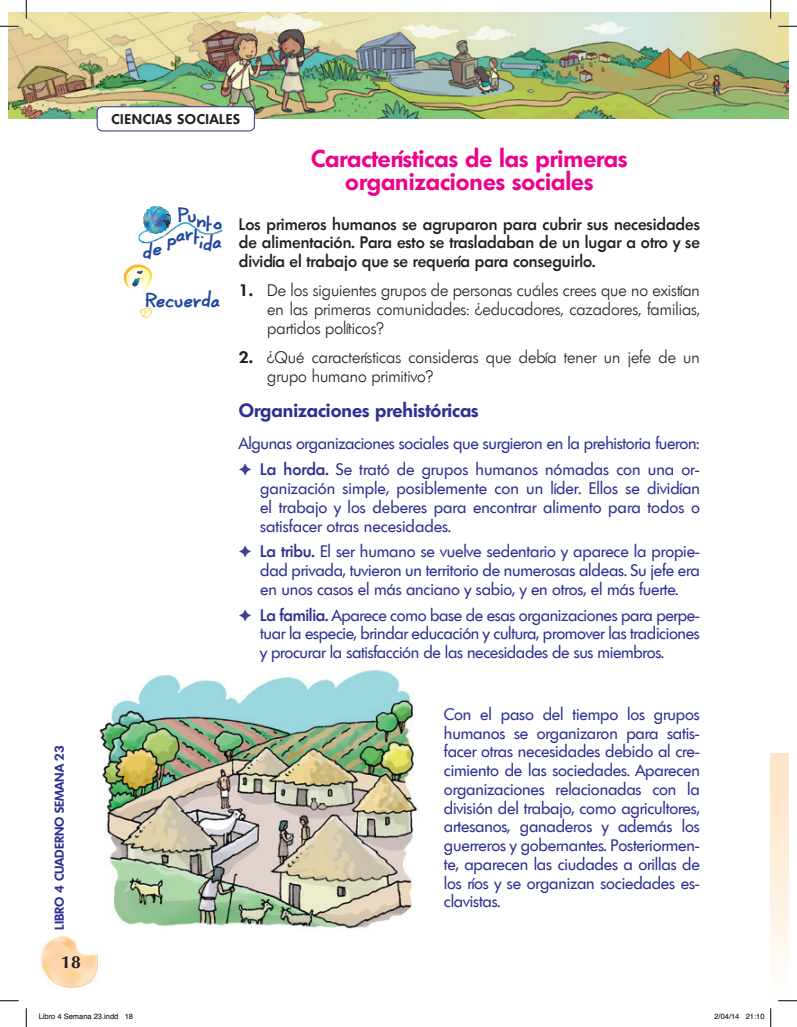
<style>
.page{position:relative;width:797px;height:1027px;background:#fff}
.page>*{position:absolute;margin:0;border:0;box-sizing:border-box;transform-origin:0 0}
.t1{font:600 23.75px/22.5px "Limerick";color:#ed028c;text-align:center}
.t2{font:600 18.75px "Limerick";color:#2e3092}
.t3{font:700 17.5px "Optima";color:#231f20}
.t4{font:16.25px/18.8px "Limerick";letter-spacing:-.01em;color:#2e3092;text-align:justify}
.t5{font:300 16.25px/18.8px "Limerick";color:#231f20;text-align:justify}
.t6{font:500 16.25px/18.8px "Limerick";color:#231f20;text-align:justify}
.t7{font:15px "Coert Schrift Dik";color:#1d4a9f}
.t8{font:600 13.75px "Limerick";letter-spacing:.05em;color:#231f20}
.t9{font:600 12.5px "Limerick";color:#2e3092}
.t10{font:7.5px "Helvetica";color:#000}
.s1{font-weight:600}
.s2{color:#3e3f99}
.s3{font-weight:500}
</style>
<div class="page">
<img style="left:41px;top:936px;width:57px;height:51px">
<div style="left:770px;top:753px;width:18px;height:265px;background:linear-gradient(to bottom,#fee3c4,#fdffff)"></div>
<img style="left:9px;top:12px;width:779px;height:106px">
<img style="left:138px;top:205px;width:85px;height:39px">
<svg style="left:140px;top:307px;width:12px;height:11px"></svg>
<svg style="left:123px;top:264px;width:28px;height:31px"></svg>
<img style="left:97px;top:669px;width:321px;height:260px">
<div style="left:97px;top:107px;width:157px;height:24px;background:#fff;border-radius:5px"></div>
<div style="left:97px;top:106px;width:158px;height:25px;border:1px solid #2e3092;border-radius:5px"></div>
<svg style="left:0;top:25px;width:19px;height:2px"></svg>
<svg style="left:778px;top:25px;width:19px;height:2px"></svg>
<svg style="left:0;top:1000px;width:19px;height:1px"></svg>
<svg style="left:778px;top:1000px;width:19px;height:1px"></svg>
<svg style="left:25px;top:0;width:2px;height:19px"></svg>
<svg style="left:25px;top:1008px;width:2px;height:19px"></svg>
<svg style="left:770px;top:0;width:1px;height:19px"></svg>
<svg style="left:770px;top:1008px;width:1px;height:19px"></svg>
<p class="t8" style="left:111px;top:111px;width:130px">CIENCIAS SOCIALES</p>
<p class="t9" style="left:51px;top:930px;width:186px;rotate:-90deg">LIBRO 4 CUADERNO SEMANA 23</p>
<p class="t3" style="left:61px;top:952px;width:21px">18</p>
<p class="t7" style="left:178px;top:214px;width:46px">P nto</p>
<p class="t7" style="left:188px;top:208px;width:11px">u</p>
<p class="t7" style="left:168px;top:229px;width:20px">pa</p>
<p class="t7" style="left:194px;top:234px;width:30px">tda</p>
<p class="t7" style="left:186px;top:226px;width:10px">r</p>
<p class="t7" style="left:200px;top:234px;width:6px">i</p>
<p class="t7" style="left:143px;top:245px;width:11px">d</p>
<p class="t7" style="left:146px;top:293px;width:77px">Recuerda</p>
<p class="t7" style="left:153px;top:241px;width:11px">e</p>
<h1 class="t1" style="left:311px;top:147px;width:318px">Características de las primeras organizaciones sociales</h1>
<p class="t6" style="left:239px;top:214px;width:462px">Los primeros humanos se agruparon para cubrir sus necesidades de alimentación. Para esto se trasladaban de un lugar a otro y se dividía el trabajo que se requería para conseguirlo.</p>
<p class="t5" style="left:267px;top:281px;width:434px;text-indent:-28px"><span class="s1">1.</span> De los siguientes grupos de personas cuáles crees que no existían en las primeras comunidades: ¿educadores, cazadores, familias, partidos políticos?</p>
<p class="t5" style="left:267px;top:348px;width:434px;text-indent:-28px"><span class="s1">2.</span> ¿Qué características consideras que debía tener un jefe de un grupo humano primitivo?</p>
<p class="t2" style="left:239px;top:398px;width:241px">Organizaciones prehistóricas</p>
<p class="t4" style="left:239px;top:431px;width:462px;line-height:25.9px">Algunas organizaciones sociales que surgieron en la prehistoria fueron: <span class="s2">✦</span> <span class="s3">La horda.</span> Se trató de grupos humanos nómadas con una or-</p>
<p class="t4" style="left:260px;top:479px;width:441px">ganización simple, posiblemente con un líder. Ellos se dividían el trabajo y los deberes para encontrar alimento para todos o satisfacer otras necesidades.</p>
<p class="t4" style="left:260px;top:542px;width:441px;text-indent:-21px"><span class="s2">✦</span> <span class="s3">La tribu.</span> El ser humano se vuelve sedentario y aparece la propie&shy;dad privada, tuvieron un territorio de numerosas aldeas. Su jefe era en unos casos el más anciano y sabio, y en otros, el más fuerte.</p>
<p class="t4" style="left:260px;top:605px;width:441px;text-indent:-21px"><span class="s2">✦</span> <span class="s3">La familia.</span> Aparece como base de esas organizaciones para perpe&shy;tuar la especie, brindar educación y cultura, promover las tradiciones y procurar la satisfacción de las necesidades de sus miembros.</p>
<p class="t4" style="left:444px;top:705px;width:257px">Con el paso del tiempo los grupos humanos se organizaron para satis&shy;facer otras necesidades debido al cre&shy;cimiento de las sociedades. Aparecen organizaciones relacionadas con la división del trabajo, como agricultores, artesanos, ganaderos y además los guerreros y gobernantes. Posteriormen&shy;te, aparecen las ciudades a orillas de los ríos y se organizan sociedades es&shy;clavistas.</p>
<p class="t10" style="left:39px;top:1011px;width:96px">Libro 4 Semana 23.indd 18</p>
<p class="t10" style="left:714px;top:1011px;width:52px">2/04/14 21:10</p>
</div>
